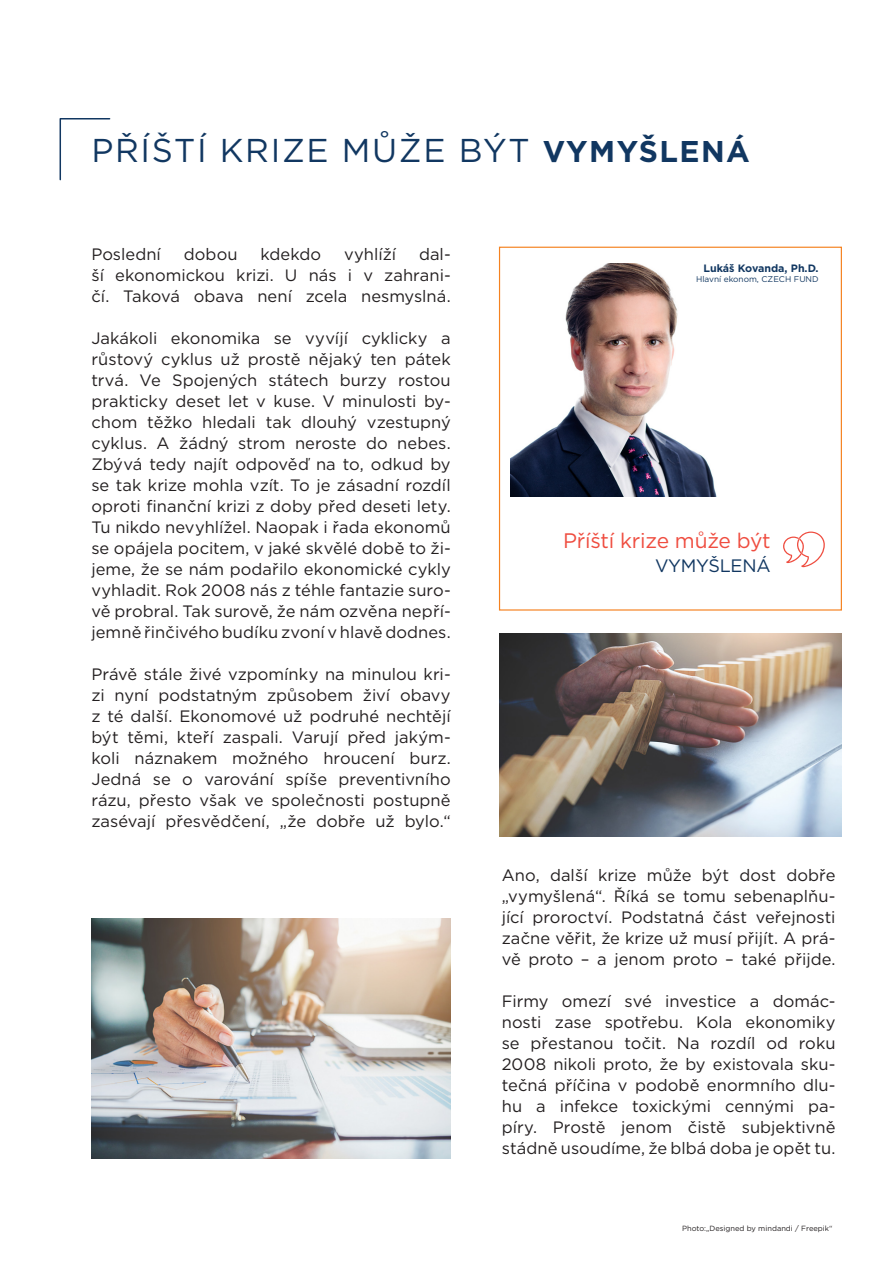
<style>
.page{position:relative;width:893px;height:1263px;background:#fff}
.page>*{position:absolute;margin:0;border:0;box-sizing:border-box;transform-origin:0 0}
.t1{font:33px "Gotham";letter-spacing:.05em;color:#113761}
.t2{font:21px "Gotham";letter-spacing:-.01em;color:#ef4d40}
.t3{font:18px "Gotham";letter-spacing:-.01em;color:#113761}
.t4{font:16.5px/21px "Gotham";color:#231f20;text-align:justify}
.t5{font:700 10.65px "Gotham";color:#113761}
.t6{font:8.25px "Gotham";color:#113761}
.t7{font:7.5px "Gotham";color:#231f20}
.s1{font-weight:700;font-size:30px}
</style>
<div class="page">
<div style="left:499px;top:247px;width:343px;height:364px;background:#fff;border:1px solid #f58220"></div>
<img style="left:510px;top:263px;width:207px;height:233px">
<svg style="left:783px;top:531px;width:42px;height:36px"></svg>
<svg style="left:59px;top:118px;width:52px;height:63px"></svg>
<img style="left:91px;top:919px;width:360px;height:239px">
<img style="left:499px;top:633px;width:343px;height:203px">
<p class="t1" style="left:91px;top:129px;width:660px">PŘÍŠTÍ KRIZE MŮŽE BÝT <span class="s1">VYMYŠLENÁ</span></p>
<p class="t4" style="left:91px;top:243px;width:71px">Poslední</p>
<p class="t4" style="left:184px;top:243px;width:55px">dobou</p>
<p class="t4" style="left:261px;top:243px;width:62px">kdekdo</p>
<p class="t4" style="left:344px;top:243px;width:53px">vyhlíží</p>
<p class="t4" style="left:91px;top:243px;width:361px;text-indent:328px">dal&shy;ší ekonomickou krizi. U nás i v zahrani&shy;čí. Taková obava není zcela nesmyslná.</p>
<p class="t4" style="left:91px;top:327px;width:361px">Jakákoli ekonomika se vyvíjí cyklicky a růstový cyklus už prostě nějaký ten pátek trvá. Ve Spojených státech burzy rostou prakticky deset let v kuse. V minulosti by&shy;chom těžko hledali tak dlouhý vzestupný cyklus. A žádný strom neroste do nebes.</p>
<p class="t4" style="left:91px;top:453px;width:361px">Zbývá tedy najít odpověď na to, odkud by se tak krize mohla vzít. To je zásadní rozdíl oproti finanční krizi z doby před deseti lety.<br>Tu nikdo nevyhlížel. Naopak i řada ekonomů se opájela pocitem, v jaké skvělé době to ži&shy;jeme, že se nám podařilo ekonomické cykly vyhladit. Rok 2008 nás z téhle fantazie suro&shy;vě probral. Tak surově, že nám ozvěna nepří&shy;jemně řinčivého budíku zvoní v hlavě dodnes.</p>
<p class="t4" style="left:91px;top:663px;width:361px">Právě stále živé vzpomínky na minulou kri&shy;zi nyní podstatným způsobem živí obavy z té další. Ekonomové už podruhé nechtějí být těmi, kteří zaspali. Varují před jakým&shy;koli náznakem možného hroucení burz.<br>Jedná se o varování spíše preventivního rázu, přesto však ve společnosti postupně zasévají přesvědčení, „že dobře už bylo.“</p>
<p class="t5" style="left:703px;top:261px;width:117px">Lukáš Kovanda, Ph.D.</p>
<p class="t6" style="left:696px;top:273px;width:124px">Hlavní ekonom, CZECH FUND</p>
<p class="t2" style="left:563px;top:527px;width:209px">Příští krize může být</p>
<p class="t3" style="left:655px;top:554px;width:117px">VYMYŠLENÁ</p>
<p class="t4" style="left:502px;top:864px;width:335px">Ano, další krize může být dost dobře „vymyšlená“. Říká se tomu sebenaplňu&shy;jící proroctví. Podstatná část veřejnosti začne věřit, že krize už musí přijít. A prá&shy;vě proto – a jenom proto – také přijde.</p>
<p class="t4" style="left:502px;top:990px;width:335px">Firmy omezí své investice a domác&shy;nosti zase spotřebu. Kola ekonomiky se přestanou točit. Na rozdíl od roku 2008 nikoli proto, že by existovala sku&shy;tečná příčina v podobě enormního dlu&shy;hu a infekce toxickými cennými pa&shy;píry. Prostě jenom čistě subjektivně stádně usoudíme, že blbá doba je opět tu.</p>
<p class="t7" style="left:682px;top:1223px;width:152px">Photo:„Designed by mindandi / Freepik“</p>
</div>
